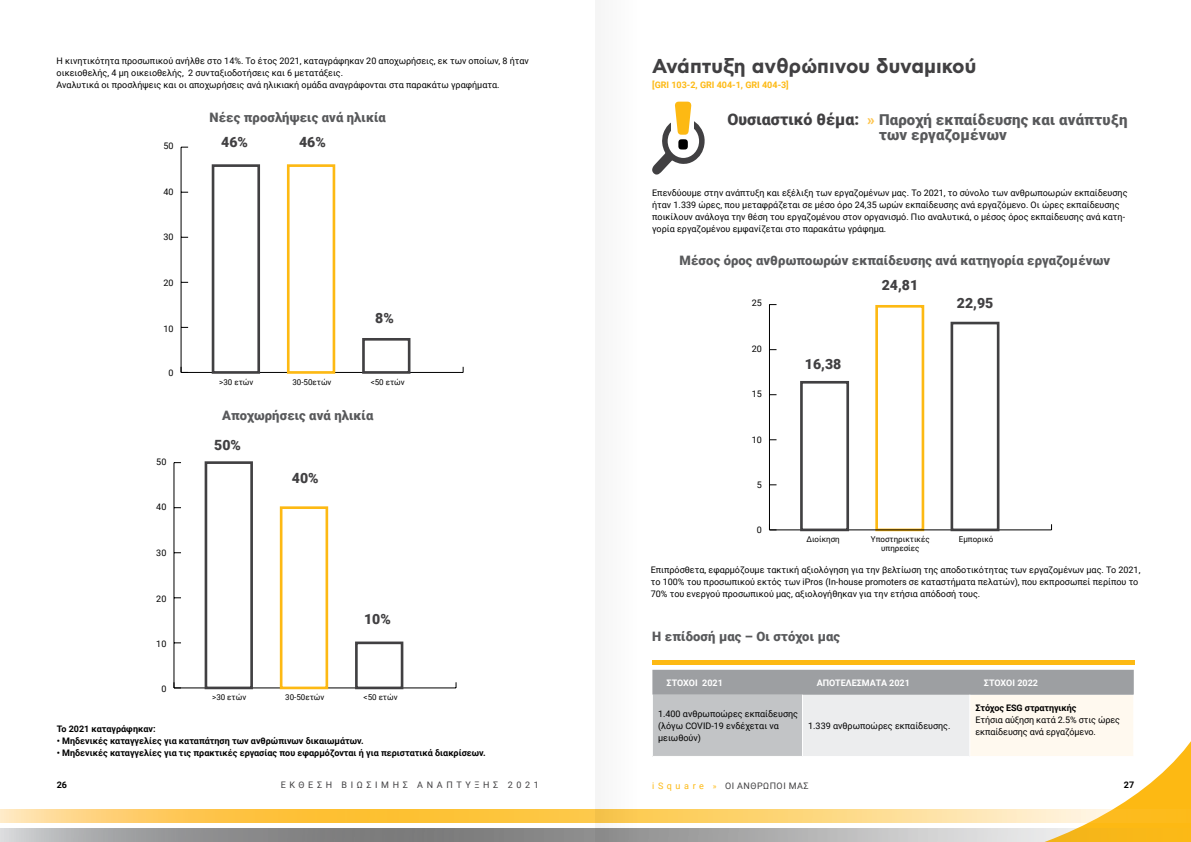
<style>
.page{position:relative;width:1191px;height:842px;background:#fff}
.page>*{position:absolute;margin:0;border:0;box-sizing:border-box;transform-origin:0 0}
.t1{font:700 20px "CF Asty Pro";color:#414042}
.t2{font:900 15px/15px "Roboto";letter-spacing:.01em;color:#58595b}
.t3{font:900 14.1px "Roboto";color:#414042}
.t4{font:900 13px "Roboto";letter-spacing:.01em;color:#58595b}
.t5{font:9px/12px "Roboto";color:#000}
.t6{font:700 9px "Roboto";color:#000}
.t7{font:700 9px "Roboto";color:#fff}
.t8{font:700 9px "Roboto";color:#fdb913}
.t9{font:9px "Roboto";letter-spacing:.4em;color:#414042}
.t10{font:9px "Roboto";letter-spacing:.055em;color:#414042}
.t11{font:8px "Roboto";color:#000}
.s1{font-size:16px;color:#414042}
.s2{color:#fec54e}
.s3{color:#fdb913}
.s4{font-size:8px;color:#fdb913}
</style>
<div class="page">
<svg style="left:1001px;top:741px;width:190px;height:87px"></svg>
<svg style="left:0;top:828px;width:1191px;height:14px;background:#aea795"></svg>
<svg style="left:0;top:810px;width:1191px;height:12px;background:#fdd069"></svg>
<div style="left:595px;top:0;width:57px;height:842px;background:#fafafa"></div>
<div style="left:875px;top:305px;width:49px;height:226px;border:3px solid #fdb913"></div>
<hr style="left:181px;top:372px;width:282px;height:1px;background:#000">
<hr style="left:181px;top:147px;width:1px;height:225px;background:#000">
<div style="left:362px;top:338px;width:48px;height:36px;border:3px solid #414042"></div>
<div style="left:287px;top:164px;width:48px;height:210px;border:3px solid #fdb913"></div>
<div style="left:212px;top:164px;width:48px;height:210px;border:3px solid #414042"></div>
<hr style="left:174px;top:687px;width:282px;height:1px;background:#000">
<hr style="left:173px;top:463px;width:1px;height:225px;background:#000">
<svg style="left:173px;top:682px;width:8px;height:6px"></svg>
<div style="left:355px;top:641px;width:48px;height:48px;border:3px solid #414042"></div>
<div style="left:280px;top:506px;width:48px;height:183px;border:3px solid #fdb913"></div>
<div style="left:205px;top:461px;width:48px;height:228px;border:3px solid #414042"></div>
<svg style="left:652px;top:102px;width:53px;height:73px"></svg>
<hr style="left:652px;top:660px;width:482px;height:4px;background:#fdb913">
<div style="left:652px;top:670px;width:481px;height:25px;background:#9d9fa2"></div>
<div style="left:652px;top:695px;width:150px;height:61px;background:#c2c4c6"></div>
<div style="left:802px;top:695px;width:167px;height:61px;background:#ecedee"></div>
<div style="left:969px;top:695px;width:164px;height:61px;background:#fff9ef"></div>
<hr style="left:969px;top:695px;width:1px;height:61px;background:#fff">
<hr style="left:1133px;top:695px;width:1px;height:61px;background:#fff">
<hr style="left:969px;top:756px;width:165px;height:1px;background:#fff">
<hr style="left:652px;top:695px;width:1px;height:61px;background:#fff">
<hr style="left:802px;top:695px;width:1px;height:61px;background:#fff">
<hr style="left:769px;top:529px;width:282px;height:1px;background:#000">
<hr style="left:769px;top:305px;width:1px;height:225px;background:#000">
<div style="left:950px;top:322px;width:49px;height:209px;border:3px solid #414042"></div>
<div style="left:800px;top:381px;width:49px;height:150px;border:3px solid #414042"></div>
<p class="t5" style="left:57px;top:54px;width:474px">Η κινητικότητα προσωπικού ανήλθε στο 14%. Το έτος 2021, καταγράφηκαν 20 αποχωρήσεις, εκ των οποίων, 8 ήταν οικειοθελής, 4 μη οικειοθελής, 2 συνταξιοδοτήσεις και 6 μετατάξεις.</p>
<p class="t5" style="left:57px;top:78px;width:444px">Αναλυτικά οι προσλήψεις και οι αποχωρήσεις ανά ηλικιακή ομάδα αναγράφονται στα παρακάτω γραφήματα.</p>
<p class="t5" style="left:163px;top:140px;width:12px">50</p>
<p class="t5" style="left:163px;top:185px;width:12px">40</p>
<p class="t5" style="left:163px;top:231px;width:12px">30</p>
<p class="t5" style="left:163px;top:277px;width:12px">20</p>
<p class="t5" style="left:163px;top:322px;width:12px">10</p>
<p class="t5" style="left:168px;top:367px;width:7px">0</p>
<p class="t5" style="left:156px;top:455px;width:12px">50</p>
<p class="t5" style="left:156px;top:501px;width:12px">40</p>
<p class="t5" style="left:156px;top:546px;width:12px">30</p>
<p class="t5" style="left:156px;top:592px;width:12px">20</p>
<p class="t5" style="left:156px;top:638px;width:12px">10</p>
<p class="t5" style="left:161px;top:682px;width:7px">0</p>
<p class="t4" style="left:209px;top:109px;width:178px">Νέες προσλήψεις ανά ηλικία</p>
<p class="t3" style="left:221px;top:132px;width:28px">46%</p>
<p class="t3" style="left:299px;top:132px;width:28px">46%</p>
<p class="t11" style="left:219px;top:376px;width:36px">&gt;30 ετών</p>
<p class="t11" style="left:292px;top:376px;width:41px">30-50ετών</p>
<p class="t3" style="left:375px;top:308px;width:20px">8%</p>
<p class="t11" style="left:371px;top:376px;width:35px">&lt;50 ετών</p>
<p class="t4" style="left:222px;top:406px;width:153px">Αποχωρήσεις ανά ηλικία</p>
<p class="t3" style="left:214px;top:435px;width:28px">50%</p>
<p class="t3" style="left:292px;top:468px;width:28px">40%</p>
<p class="t11" style="left:212px;top:692px;width:36px">&gt;30 ετών</p>
<p class="t11" style="left:285px;top:692px;width:41px">30-50ετών</p>
<p class="t3" style="left:364px;top:609px;width:28px">10%</p>
<p class="t11" style="left:363px;top:692px;width:35px">&lt;50 ετών</p>
<p class="t6" style="left:57px;top:723px;width:100px">To 2021 καταγράφηκαν:</p>
<p class="t6" style="left:57px;top:735px;width:308px">• Μηδενικές καταγγελίες για καταπάτηση των ανθρώπινων δικαιωμάτων.</p>
<p class="t6" style="left:57px;top:747px;width:430px">• Μηδενικές καταγγελίες για τις πρακτικές εργασίας που εφαρμόζονται ή για περιστατικά διακρίσεων.</p>
<p class="t1" style="left:652px;top:53px;width:326px">Ανάπτυξη ανθρώπινου δυναμικού</p>
<p class="t8" style="left:652px;top:78px;width:138px">[GRI 103-2, GRI 404-1, GRI 404-3]</p>
<p class="t2" style="left:879px;top:111px;width:250px;text-indent:-152px"><span class="s1">Ουσιαστικό θέμα:</span> <span class="s2">»</span> Παροχή εκπαίδευσης και ανάπτυξη των εργαζομένων</p>
<p class="t5" style="left:652px;top:186px;width:477px">Επενδύουμε στην ανάπτυξη και εξέλιξη των εργαζομένων μας. Το 2021, το σύνολο των ανθρωποωρών εκπαίδευσης ήταν 1.339 ώρες, που μεταφράζεται σε μέσο όρο 24,35 ωρών εκπαίδευσης ανά εργαζόμενο. Οι ώρες εκπαίδευσης ποικίλουν ανάλογα την θέση του εργαζομένου στον οργανισμό. Πιο αναλυτικά, ο μέσος όρος εκπαίδευσης ανά κατη&shy;γορία εργαζομένου εμφανίζεται στο παρακάτω γράφημα.</p>
<p class="t4" style="left:679px;top:252px;width:432px">Μέσος όρος ανθρωποωρών εκπαίδευσης ανά κατηγορία εργαζομένων</p>
<p class="t5" style="left:752px;top:296px;width:12px">25</p>
<p class="t5" style="left:752px;top:342px;width:12px">20</p>
<p class="t5" style="left:752px;top:388px;width:12px">15</p>
<p class="t5" style="left:752px;top:433px;width:12px">10</p>
<p class="t5" style="left:757px;top:479px;width:7px">5</p>
<p class="t5" style="left:757px;top:524px;width:7px">0</p>
<p class="t3" style="left:881px;top:275px;width:38px">24,81</p>
<p class="t3" style="left:957px;top:293px;width:38px">22,95</p>
<p class="t3" style="left:805px;top:354px;width:38px">16,38</p>
<p class="t11" style="left:806px;top:533px;width:35px">Διοίκηση</p>
<p class="t11" style="left:871px;top:533px;width:60px">Υποστηρικτικές</p>
<p class="t11" style="left:881px;top:542px;width:40px">υπηρεσίες</p>
<p class="t11" style="left:958px;top:533px;width:36px">Εμπορικό</p>
<p class="t5" style="left:651px;top:563px;width:491px">Επιπρόσθετα, εφαρμόζουμε τακτική αξιολόγηση για την βελτίωση της αποδοτικότητας των εργαζομένων μας. Το 2021, το 100% του προσωπικού εκτός των iPros (In-house promoters σε καταστήματα πελατών), που εκπροσωπεί περίπου το<br>70% του ενεργού προσωπικού μας, αξιολογήθηκαν για την ετήσια απόδοσή τους.</p>
<p class="t4" style="left:652px;top:628px;width:189px">Η επίδοσή μας – Οι στόχοι μας</p>
<p class="t7" style="left:666px;top:676px;width:58px">ΣΤΟΧΟΙ 2021</p>
<p class="t7" style="left:816px;top:676px;width:95px">ΑΠΟΤΕΛΕΣΜΑΤΑ 2021</p>
<p class="t7" style="left:984px;top:676px;width:56px">ΣΤΟΧΟΙ 2022</p>
<p class="t5" style="left:658px;top:707px;width:141px">1.400 ανθρωποώρες εκπαίδευσης (λόγω COVID-19 ενδέχεται να μειωθούν)</p>
<p class="t6" style="left:975px;top:701px;width:102px">Στόχος ESG στρατηγικής</p>
<p class="t5" style="left:975px;top:713px;width:146px">Ετήσια αύξηση κατά 2.5% στις ώρες εκπαίδευσης ανά εργαζόμενο.</p>
<p class="t5" style="left:808px;top:719px;width:144px">1.339 ανθρωποώρες εκπαίδευσης.</p>
<p class="t6" style="left:57px;top:778px;width:12px">26</p>
<p class="t9" style="left:281px;top:778px;width:259px">ΕΚΘΕΣΗ ΒΙΩΣΙΜΗΣ ΑΝΑΠΤΥΞΗΣ 2021</p>
<p class="t10" style="left:652px;top:779px;width:158px"><span class="s3">i S q u a r e</span> <span class="s4">»</span> ΟΙ ΆΝΘΡΩΠΟΊ ΜΑΣ</p>
<p class="t6" style="left:1124px;top:778px;width:12px">27</p>
</div>
